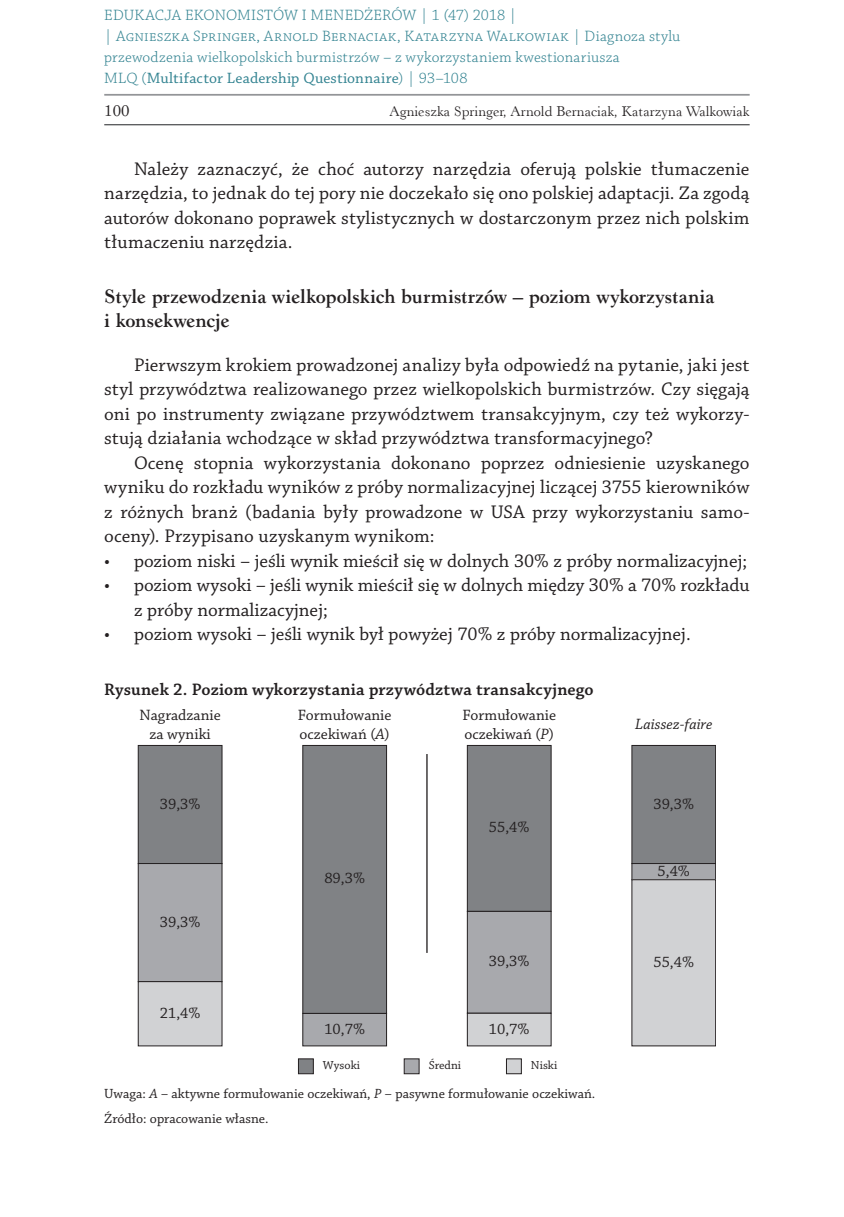
<style>
.page{position:relative;width:844px;height:1217px;background:#fff}
.page>*{position:absolute;margin:0;border:0;box-sizing:border-box;transform-origin:0 0}
.t1{font:700 21px/24.5px "Revivl 555 EU";letter-spacing:-.015em;color:#231f20}
.t2{font:19.25px/24.5px "Chaparral Pro";color:#231f20;text-align:justify}
.t3{font:600 17.5px "Chaparral Pro";letter-spacing:.01em;color:#231f20}
.t4{font:17.5px "Revivl 555 EU";color:#231f20}
.t5{font:300 15.75px/21px "Chaparral Pro";letter-spacing:.01em;color:#318290}
.t6{font:15.75px/18.9px "Chaparral Pro";color:#231f20}
.t7{font:italic 15.75px "Chaparral Pro";letter-spacing:.005em;color:#231f20}
.t8{font:14.88px "Revivl 555 EU";color:#231f20}
.t9{font:14px/24.5px "Chaparral Pro";color:#231f20}
.t10{font:12.25px "Chaparral Pro";color:#231f20}
.s1{font-weight:400}
.s2{font-style:italic}
</style>
<div class="page">
<hr style="left:104px;top:124px;width:645px;height:1px;background:#57585a">
<hr style="left:104px;top:94px;width:645px;height:2px;background:#939598">
<div style="left:138px;top:745px;width:84px;height:119px;background:#808285;border:1px solid #231f20"></div>
<div style="left:138px;top:863px;width:84px;height:119px;background:#a8a9ad;border:1px solid #231f20"></div>
<div style="left:138px;top:981px;width:84px;height:65px;background:#d1d2d4;border:1px solid #231f20"></div>
<div style="left:302px;top:745px;width:84px;height:268px;background:#808285;border:1px solid #231f20"></div>
<div style="left:302px;top:1013px;width:84px;height:33px;background:#a8a9ad;border:1px solid #231f20"></div>
<div style="left:467px;top:745px;width:84px;height:166px;background:#808285;border:1px solid #231f20"></div>
<div style="left:467px;top:911px;width:84px;height:102px;background:#a8a9ad;border:1px solid #231f20"></div>
<div style="left:467px;top:1013px;width:84px;height:33px;background:#d1d2d4;border:1px solid #231f20"></div>
<div style="left:631px;top:745px;width:84px;height:118px;background:#808285"></div>
<div style="left:631px;top:863px;width:84px;height:17px;background:#a8a9ad"></div>
<div style="left:631px;top:863px;width:84px;height:17px;border:1px solid #231f20"></div>
<div style="left:631px;top:880px;width:84px;height:166px;background:#d1d2d4"></div>
<div style="left:298px;top:1058px;width:15px;height:16px;background:#808285;border:1px solid #231f20"></div>
<div style="left:506px;top:1058px;width:15px;height:16px;background:#d1d2d4;border:1px solid #231f20"></div>
<div style="left:404px;top:1058px;width:15px;height:16px;background:#a8a9ad;border:1px solid #231f20"></div>
<hr style="left:426px;top:754px;width:1px;height:199px;background:#231f20">
<p class="t5" style="left:104px;top:6px;width:577px">EDUKACJA EKONOMISTÓW I MENEDŻERÓW | 1 (47) 2018 |<br>| Agnieszka Springer, Arnold Bernaciak, Katarzyna Walkowiak | Diagnoza stylu przewodzenia wielkopolskich burmistrzów – z wykorzystaniem kwestionariusza<br>MLQ (<span class="s1">Multifactor Leadership Questionnaire</span>) | 93–108</p>
<p class="t4" style="left:104px;top:99px;width:27px">100</p>
<p class="t8" style="left:389px;top:102px;width:361px">Agnieszka Springer, Arnold Bernaciak, Katarzyna Walkowiak</p>
<p class="t2" style="left:104px;top:157px;width:646px;text-indent:30px">Należy zaznaczyć, że choć autorzy narzędzia oferują polskie tłumaczenie narzędzia, to jednak do tej pory nie doczekało się ono polskiej adaptacji. Za zgodą autorów dokonano poprawek stylistycznych w dostarczonym przez nich polskim tłumaczeniu narzędzia.</p>
<p class="t1" style="left:104px;top:284px;width:611px">Style przewodzenia wielkopolskich burmistrzów – poziom wykorzystania i konsekwencje</p>
<p class="t2" style="left:104px;top:353px;width:646px;text-indent:30px">Pierwszym krokiem prowadzonej analizy była odpowiedź na pytanie, jaki jest styl przywództwa realizowanego przez wielkopolskich burmistrzów. Czy sięgają oni po instrumenty związane przywództwem transakcyjnym, czy też wykorzy‑ stują działania wchodzące w skład przywództwa transformacyjnego?</p>
<p class="t2" style="left:104px;top:451px;width:646px;text-indent:30px">Ocenę stopnia wykorzystania dokonano poprzez odniesienie uzyskanego wyniku do rozkładu wyników z próby normalizacyjnej liczącej 3755 kierowników z różnych branż (badania były prowadzone w USA przy wykorzystaniu samo‑ oceny). Przypisano uzyskanym wynikom:</p>
<p class="t2" style="left:104px;top:549px;width:644px">• poziom niski – jeśli wynik mieścił się w dolnych 30% z próby normalizacyjnej;</p>
<p class="t2" style="left:134px;top:574px;width:617px;text-indent:-30px">• poziom wysoki – jeśli wynik mieścił się w dolnych między 30% a 70% rozkładu z próby normalizacyjnej;</p>
<p class="t2" style="left:104px;top:623px;width:587px">• poziom wysoki – jeśli wynik był powyżej 70% z próby normalizacyjnej.</p>
<p class="t3" style="left:104px;top:679px;width:490px">Rysunek 2. Poziom wykorzystania przywództwa transakcyjnego</p>
<p class="t6" style="left:139px;top:706px;width:83px;text-align:center">Nagradzanie za wyniki</p>
<p class="t6" style="left:160px;top:795px;width:42px">39,3%</p>
<p class="t6" style="left:160px;top:913px;width:42px">39,3%</p>
<p class="t6" style="left:160px;top:1004px;width:42px">21,4%</p>
<p class="t6" style="left:298px;top:706px;width:95px">Formułowanie oczekiwań (<span class="s2">A</span>)</p>
<p class="t6" style="left:462px;top:706px;width:95px">Formułowanie oczekiwań (<span class="s2">P</span>)</p>
<p class="t7" style="left:635px;top:716px;width:79px">Laissez-faire</p>
<p class="t6" style="left:324px;top:869px;width:42px">89,3%</p>
<p class="t6" style="left:489px;top:818px;width:42px">55,4%</p>
<p class="t6" style="left:489px;top:952px;width:42px">39,3%</p>
<p class="t6" style="left:324px;top:1020px;width:42px">10,7%</p>
<p class="t6" style="left:489px;top:1020px;width:42px">10,7%</p>
<p class="t6" style="left:653px;top:795px;width:42px">39,3%</p>
<p class="t6" style="left:657px;top:862px;width:34px">5,4%</p>
<p class="t6" style="left:653px;top:953px;width:42px">55,4%</p>
<p class="t10" style="left:323px;top:1059px;width:39px">Wysoki</p>
<p class="t10" style="left:428px;top:1059px;width:34px">Średni</p>
<p class="t10" style="left:531px;top:1059px;width:28px">Niski</p>
<p class="t9" style="left:104px;top:1082px;width:492px">Uwaga: <span class="s2">A</span> – aktywne formułowanie oczekiwań, <span class="s2">P</span> – pasywne formułowanie oczekiwań.<br>Źródło: opracowanie własne.</p>
</div>
